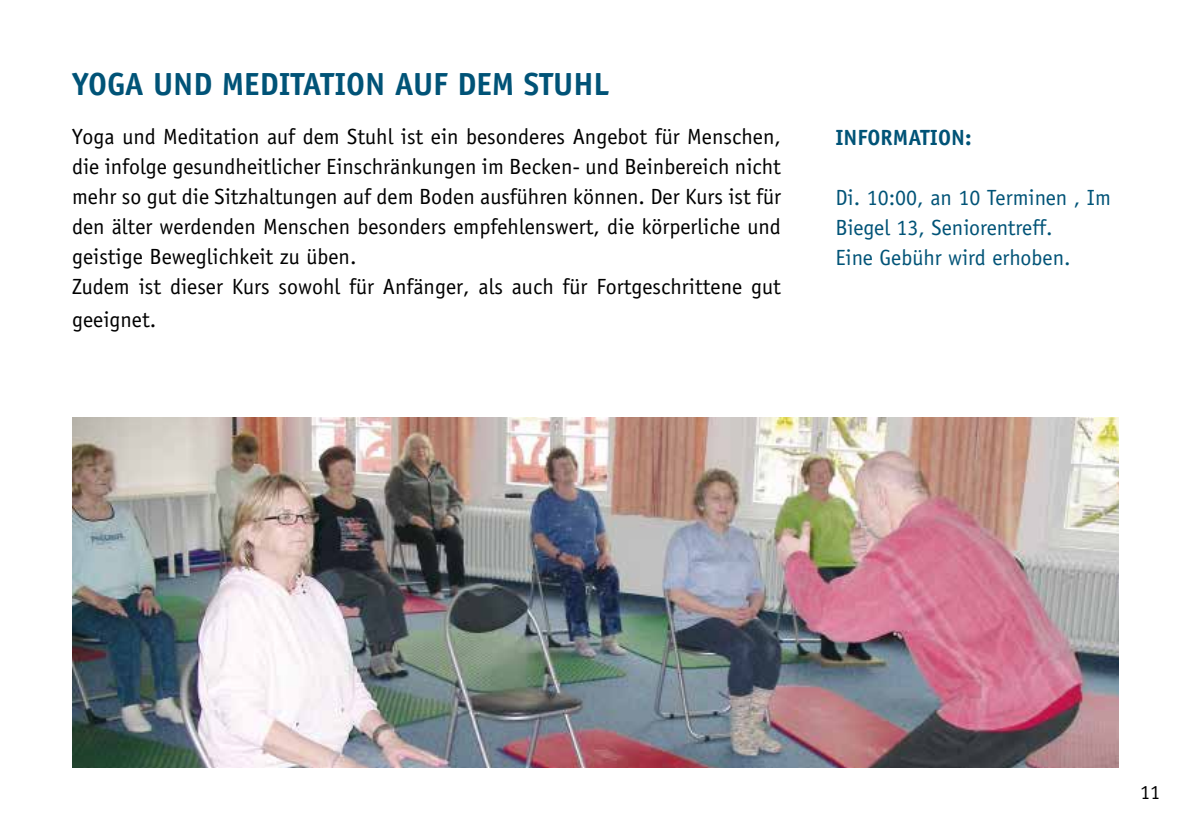
<style>
.page{position:relative;width:1191px;height:840px;background:#fff}
.page>*{position:absolute;margin:0;border:0;box-sizing:border-box;transform-origin:0 0}
.t1{font:700 32px "Officina Sans Std";color:#005377}
.t2{font:22px/30px "Officina Sans Std";color:#000}
.t3{font:22px/30px "Officina Sans Std";color:#005377}
.t4{font:700 22px "Officina Sans Std";color:#005377}
.t5{font:20px "Officina Sans Std";color:#000}
</style>
<div class="page">
<img style="left:72px;top:417px;width:1047px;height:350px">
<h1 class="t1" style="left:72px;top:64px;width:539px">YOGA UND MEDITATION AUF DEM STUHL</h1>
<p class="t2" style="left:72px;top:122px;width:710px">Yoga und Meditation auf dem Stuhl ist ein besonderes Angebot für Menschen, die infolge gesundheitlicher Einschränkungen im Becken- und Beinbereich nicht mehr so gut die Sitzhaltungen auf dem Boden ausführen können. Der Kurs ist für den älter werdenden Menschen besonders empfehlenswert, die körperliche und geistige Beweglichkeit zu üben.<br>Zudem ist dieser Kurs sowohl für Anfänger, als auch für Fortgeschrittene gut</p>
<p class="t2" style="left:72px;top:305px;width:86px">geeignet.</p>
<p class="t4" style="left:835px;top:123px;width:138px">INFORMATION:</p>
<p class="t3" style="left:835px;top:182px;width:277px">Di. 10:00, an 10 Terminen , Im<br>Biegel 13, Seniorentreff.<br>Eine Gebühr wird erhoben.</p>
<p class="t5" style="left:1140px;top:780px;width:21px">11</p>
</div>
